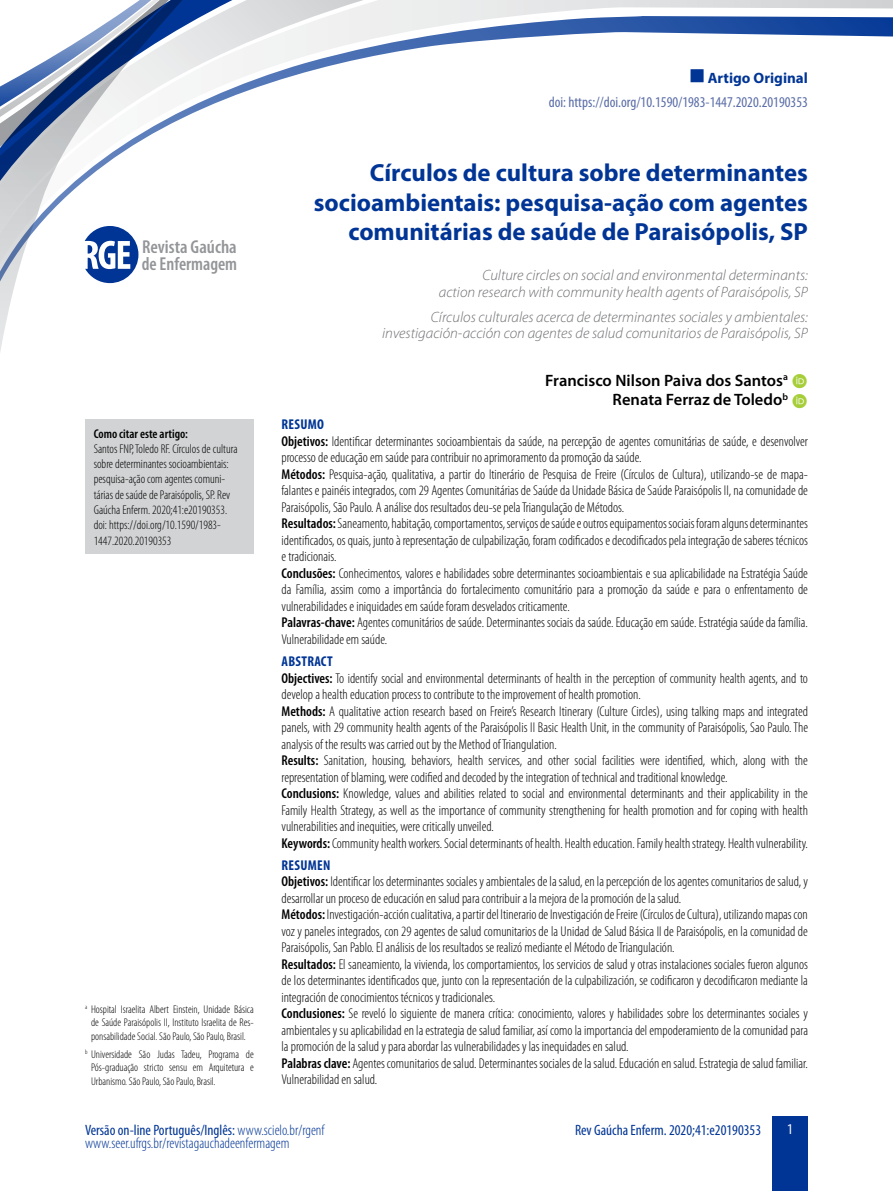
<style>
.page{position:relative;width:893px;height:1191px;background:#fff}
.page>*{position:absolute;margin:0;border:0;box-sizing:border-box;transform-origin:0 0}
.Título{font:700 24.75px/29.7px "Myriad Pro";color:#003595;text-align:right}
.t1{font:600 condensed 18.75px/16.6px "Myriad Pro";color:#939598}
.Autores{font:600 16.5px "Myriad Pro";color:#000}
.Títulos_Traduzidos{font:italic 300 15px/16.5px "Myriad Pro";color:#6d6e71;text-align:right}
.t2{font:condensed 15px "Myriad Pro";color:#003595}
.t3{font:condensed 15px "Myriad Pro";color:#5a6da7}
.t4{font:300 condensed 15px "Myriad Pro";color:#003595}
.t5{font:700 15px "Myriad Pro";color:#003595}
.t6{font:condensed 15px "Myriad Pro";color:#fff}
.Abstract2___Keywords{font:300 condensed 14.25px/16.5px "Myriad Pro";color:#000;text-align:justify}
.Abstract1{font:700 condensed 14.25px "Myriad Pro";letter-spacing:.02em;color:#003595}
.como_citar_texto{font:300 condensed 12.75px/15.3px "Myriad Pro";color:#000}
.como_citar_título{font:600 condensed 12.75px "Myriad Pro";color:#000}
.t7{font:300 condensed 11.25px/13.5px "Myriad Pro";color:#000;text-align:center}
.s1{font-weight:600}
.s2{font-weight:300}
</style>
<div class="page">
<svg style="left:202px;top:0;width:691px;height:109px"></svg>
<svg style="left:0;top:0;width:202px;height:352px"></svg>
<div style="left:772px;top:1116px;width:36px;height:75px;background:#003595"></div>
<svg style="left:85px;top:226px;width:53px;height:57px"></svg>
<div style="left:85px;top:419px;width:168px;height:134px;background:#d1d3d4"></div>
<svg style="left:691px;top:69px;width:13px;height:14px"></svg>
<p class="t5" style="left:708px;top:68px;width:102px">Artigo Original</p>
<h2 class="t1" style="left:142px;top:239px;width:97px">Revista Gaúcha de Enfermagem</h2>
<p class="como_citar_título" style="left:94px;top:426px;width:96px">Como citar este artigo:</p>
<p class="como_citar_texto" style="left:94px;top:441px;width:145px">Santos FNP, Toledo RF. Círculos de cultura sobre determinantes socioambientais: pesquisa-ação com agentes comuni&shy;tárias de saúde de Paraisópolis, SP. Rev Gaúcha Enferm. 2020;41:e20190353. doi: https://doi.org/10.1590/1983- 1447.2020.20190353</p>
<p class="t7" style="left:85px;top:1002px;width:170px"><sup>a</sup> Hospital Israelita Albert Einstein, Unidade Básica de Saúde Paraisópolis II, Instituto Israelita de Res&shy;ponsabilidade Social. São Paulo, São Paulo, Brasil.</p>
<p class="t7" style="left:91px;top:1047px;width:164px;text-align:justify;text-indent:-6px"><sup>b</sup> Universidade São Judas Tadeu, Programa de Pós-graduação stricto sensu em Arquitetura e Urbanismo. São Paulo, São Paulo, Brasil.</p>
<p class="t3" style="left:549px;top:93px;width:261px">doi: https://doi.org/10.1590/1983-1447.2020.20190353</p>
<p class="Título" style="left:314px;top:157px;width:496px">Círculos de cultura sobre determinantes socioambientais: pesquisa-ação com agentes comunitárias de saúde de Paraisópolis, SP</p>
<p class="Títulos_Traduzidos" style="left:439px;top:267px;width:371px">Culture circles on social and environmental determinants:<br>action research with community health agents of Paraisópolis, SP</p>
<p class="Títulos_Traduzidos" style="left:382px;top:308px;width:427px">Círculos culturales acerca de determinantes sociales y ambientales: investigación-acción con agentes de salud comunitarios de Paraisópolis, SP</p>
<p class="Autores" style="left:545px;top:370px;width:244px">Francisco Nilson Paiva dos Santos<sup>a</sup></p>
<p class="Autores" style="left:613px;top:389px;width:177px">Renata Ferraz de Toledo<sup>b</sup></p>
<p class="Abstract1" style="left:282px;top:417px;width:44px">RESUMO</p>
<p class="Abstract2___Keywords" style="left:281px;top:433px;width:528px"><span class="s1">Objetivos:</span> Identificar determinantes socioambientais da saúde, na percepção de agentes comunitárias de saúde, e desenvolver processo de educação em saúde para contribuir no aprimoramento da promoção da saúde.</p>
<p class="Abstract2___Keywords" style="left:281px;top:466px;width:528px"><span class="s1">Métodos:</span> Pesquisa-ação, qualitativa, a partir do Itinerário de Pesquisa de Freire (Círculos de Cultura), utilizando-se de mapa&shy;falantes e painéis integrados, com 29 Agentes Comunitárias de Saúde da Unidade Básica de Saúde Paraisópolis II, na comunidade de Paraisópolis, São Paulo. A análise dos resultados deu-se pela Triangulação de Métodos.</p>
<p class="Abstract2___Keywords" style="left:281px;top:515px;width:528px"><span class="s1">Resultados:</span> Saneamento, habitação, comportamentos, serviços de saúde e outros equipamentos sociais foram alguns determinantes identificados, os quais, junto à representação de culpabilização, foram codificados e decodificados pela integração de saberes técnicos e tradicionais.</p>
<p class="Abstract2___Keywords" style="left:281px;top:565px;width:528px"><span class="s1">Conclusões:</span> Conhecimentos, valores e habilidades sobre determinantes socioambientais e sua aplicabilidade na Estratégia Saúde da Família, assim como a importância do fortalecimento comunitário para a promoção da saúde e para o enfrentamento de vulnerabilidades e iniquidades em saúde foram desvelados criticamente.</p>
<p class="Abstract2___Keywords" style="left:281px;top:614px;width:528px"><span class="s1">Palavras-chave:</span> Agentes comunitários de saúde. Determinantes sociais da saúde. Educação em saúde. Estratégia saúde da família.<br>Vulnerabilidade em saúde.</p>
<p class="Abstract1" style="left:282px;top:653px;width:53px">ABSTRACT</p>
<p class="Abstract2___Keywords" style="left:281px;top:669px;width:528px"><span class="s1">Objectives:</span> To identify social and environmental determinants of health in the perception of community health agents, and to develop a health education process to contribute to the improvement of health promotion.</p>
<p class="Abstract2___Keywords" style="left:281px;top:702px;width:528px"><span class="s1">Methods:</span> A qualitative action research based on Freire’s Research Itinerary (Culture Circles), using talking maps and integrated panels, with 29 community health agents of the Paraisópolis II Basic Health Unit, in the community of Paraisópolis, Sao Paulo. The analysis of the results was carried out by the Method of Triangulation.</p>
<p class="Abstract2___Keywords" style="left:281px;top:752px;width:528px"><span class="s1">Results:</span> Sanitation, housing, behaviors, health services, and other social facilities were identified, which, along with the representation of blaming, were codified and decoded by the integration of technical and traditional knowledge.</p>
<p class="Abstract2___Keywords" style="left:281px;top:785px;width:528px"><span class="s1">Conclusions:</span> Knowledge, values and abilities related to social and environmental determinants and their applicability in the Family Health Strategy, as well as the importance of community strengthening for health promotion and for coping with health vulnerabilities and inequities, were critically unveiled.</p>
<p class="Abstract2___Keywords" style="left:281px;top:834px;width:528px"><span class="s1">Keywords:</span> Community health workers. Social determinants of health. Health education. Family health strategy. Health vulnerability.</p>
<p class="Abstract1" style="left:282px;top:857px;width:50px">RESUMEN</p>
<p class="Abstract2___Keywords" style="left:281px;top:873px;width:528px"><span class="s1">Objetivos:</span> Identificar los determinantes sociales y ambientales de la salud, en la percepción de los agentes comunitarios de salud, y desarrollar un proceso de educación en salud para contribuir a la mejora de la promoción de la salud.</p>
<p class="Abstract2___Keywords" style="left:281px;top:906px;width:528px"><span class="s1">Métodos:</span> Investigación-acción cualitativa, a partir del Itinerario de Investigación de Freire (Círculos de Cultura), utilizando mapas con voz y paneles integrados, con 29 agentes de salud comunitarios de la Unidad de Salud Básica II de Paraisópolis, en la comunidad de Paraisópolis, San Pablo. El análisis de los resultados se realizó mediante el Método de Triangulación.</p>
<p class="Abstract2___Keywords" style="left:281px;top:956px;width:528px"><span class="s1">Resultados:</span> El saneamiento, la vivienda, los comportamientos, los servicios de salud y otras instalaciones sociales fueron algunos de los determinantes identificados que, junto con la representación de la culpabilización, se codificaron y decodificaron mediante la integración de conocimientos técnicos y tradicionales.</p>
<p class="Abstract2___Keywords" style="left:281px;top:1005px;width:528px"><span class="s1">Conclusiones:</span> Se reveló lo siguiente de manera crítica: conocimiento, valores y habilidades sobre los determinantes sociales y ambientales y su aplicabilidad en la estrategia de salud familiar, así como la importancia del empoderamiento de la comunidad para la promoción de la salud y para abordar las vulnerabilidades y las inequidades en salud.</p>
<p class="Abstract2___Keywords" style="left:281px;top:1055px;width:528px"><span class="s1">Palabras clave:</span> Agentes comunitarios de salud. Determinantes sociales de la salud. Educación en salud. Estrategia de salud familiar.<br>Vulnerabilidad en salud.</p>
<p class="t2" style="left:85px;top:1121px;width:241px">Versão on-line Português/Inglês: <span class="s2">www.scielo.br/rgenf</span></p>
<p class="t4" style="left:85px;top:1134px;width:206px">www.seer.ufrgs.br/revistagauchadeenfermagem</p>
<p class="t2" style="left:575px;top:1121px;width:188px">Rev Gaúcha Enferm. 2020;41:e20190353</p>
<p class="t6" style="left:787px;top:1120px;width:7px">1</p>
</div>
